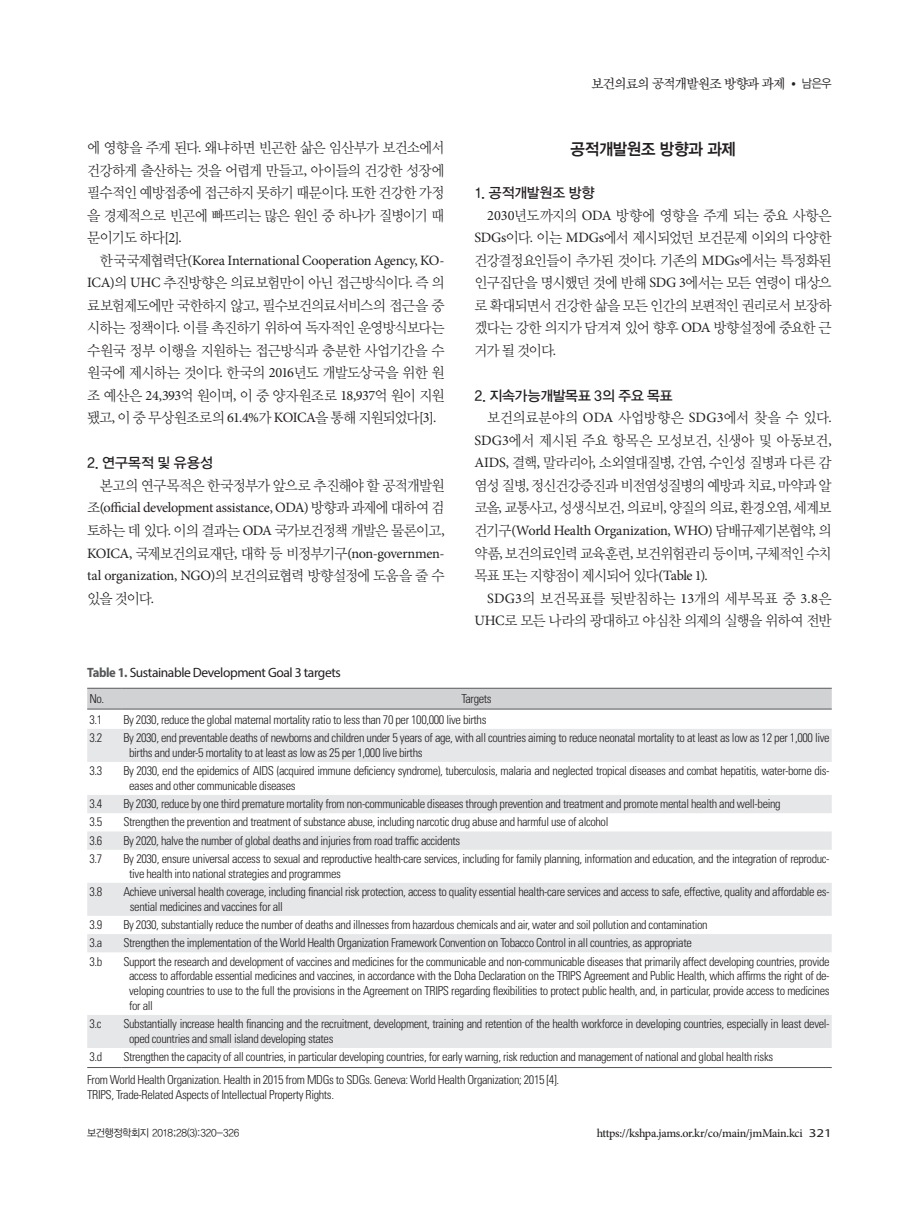
<style>
.page{position:relative;width:919px;height:1217px;background:#fff}
.page>*{position:absolute;margin:0;border:0;box-sizing:border-box;transform-origin:0 0}
.t1{font:16.5px "YDIYGO340";letter-spacing:-.02em;color:#231f20;scale:.95 1}
.t2{font:14.7px/22.5px "YDIY Mj O320";letter-spacing:-.06em;color:#231f20;text-align:justify;scale:.95 1}
.t3{font:14.7px/22.5px "YDIY Mj O320";letter-spacing:-.02em;color:#231f20;text-align:right;scale:.95 1}
.t4{font:14.25px/22.5px "Minion Pro";letter-spacing:-.025em;color:#231f20}
.t5{font:14.25px "YDIYGO330";letter-spacing:-.01em;color:#231f20}
.t6{font:14.25px "San Sw M";letter-spacing:-.05em;color:#231f20;scale:.95 1}
.t7{font:13.5px "Myriad Pro";letter-spacing:-.03em;color:#231f20}
.t8{font:300 condensed 12.3px/14.7px "Univers LT Std";letter-spacing:-.03em;color:#231f20}
.t9{font:500 12px "Minion Pro";letter-spacing:-.025em;color:#231f20}
.t10{font:10.5px "YDIYGO320";letter-spacing:-.03em;color:#231f20;scale:.95 1}
.s1{font-family:"Minion Pro";font-size:14.25px}
.s2{font-family:"YDIY Mj O320";font-size:14.7px}
.s3{font-family:"Dotum"}
.s4{font-family:"YDIYGO320";font-size:12px}
.s5{font-weight:700;font-stretch:semi-condensed;color:#57585a}
.s6{font-family:"Myriad Pro";font-weight:400}
</style>
<div class="page">
<div style="left:87px;top:688px;width:744px;height:20px;background:#d1d2d4"></div>
<svg style="left:87px;top:729px;width:744px;height:318px"></svg>
<hr style="left:87px;top:687px;width:34px;height:1px;background:#57585a">
<hr style="left:121px;top:687px;width:710px;height:1px;background:#57585a">
<hr style="left:87px;top:708px;width:34px;height:1px;background:#57585a">
<hr style="left:121px;top:708px;width:710px;height:1px;background:#57585a">
<hr style="left:87px;top:1066px;width:34px;height:1px;background:#57585a">
<hr style="left:121px;top:1066px;width:710px;height:1px;background:#57585a">
<p class="t2" style="left:87px;top:136px;width:377px">에 영향을 주게 된다<span class="s1">.</span> 왜냐하면 빈곤한 삶은 임산부가 보건소에서 건강하게 출산하는 것을 어렵게 만들고<span class="s1">,</span> 아이들의 건강한 성장에 필수적인 예방접종에 접근하지 못하기 때문이다<span class="s1">.</span> 또한 건강한 가정 을 경제적으로 빈곤에 빠뜨리는 많은 원인 중 하나가 질병이기 때 문이기도 하다<span class="s1">[2].</span></p>
<p class="t4" style="left:100px;top:249px;width:346px"><span class="s2">한국국제협력단</span>(Korea International Cooperation Agency, KO-</p>
<p class="t2" style="left:87px;top:271px;width:377px"><span class="s1">ICA)</span>의 <span class="s1">UHC</span> 추진방향은 의료보험만이 아닌 접근방식이다<span class="s1">.</span> 즉 의 료보험제도에만 국한하지 않고<span class="s1">,</span> 필수보건의료서비스의 접근을 중 시하는 정책이다<span class="s1">.</span> 이를 촉진하기 위하여 독자적인 운영방식보다는 수원국 정부 이행을 지원하는 접근방식과 충분한 사업기간을 수 원국에 제시하는 것이다<span class="s1">.</span> 한국의 <span class="s1">2016</span>년도 개발도상국을 위한 원 조 예산은 <span class="s1">24,393</span>억 원이며<span class="s1">,</span> 이 중 양자원조로 <span class="s1">18,937</span>억 원이 지원 됐고<span class="s1">,</span> 이 중 무상원조로의 <span class="s1">61.4%</span>가 <span class="s1">KOICA</span>을 통해 지원되었다<span class="s1">[3].</span></p>
<p class="t5" style="left:87px;top:455px;width:127px">2. 연구목적 및 유용성</p>
<p class="t2" style="left:100px;top:474px;width:364px">본고의 연구목적은 한국정부가 앞으로 추진해야 할 공적개발원</p>
<p class="t4" style="left:87px;top:496px;width:359px"><span class="s2">조</span>(official development assistance, ODA) <span class="s2">방향과 과제에 대하여 검</span></p>
<p class="t2" style="left:87px;top:519px;width:377px">토하는 데 있다<span class="s1">.</span> 이의 결과는 <span class="s1">ODA</span> 국가보건정책 개발은 물론이고<span class="s1">,</span></p>
<p class="t4" style="left:87px;top:541px;width:359px">KOICA, <span class="s2">국제보건의료재단</span>, <span class="s2">대학 등 비정부기구</span>(non-governmen&shy;tal organization, NGO)<span class="s2">의 보건의료협력 방향설정에 도움을 줄 수</span></p>
<p class="t2" style="left:87px;top:586px;width:72px">있을 것이다<span class="s1">.</span></p>
<p class="t6" style="left:591px;top:77px;width:254px">보건의료의 공적개발원조 방향과 과제 <span class="s3">•</span> <span class="s4">남은우</span></p>
<h1 class="t1" style="left:570px;top:139px;width:175px">공적개발원조 방향과 과제</h1>
<p class="t5" style="left:474px;top:185px;width:122px">1. 공적개발원조 방향</p>
<p class="t2" style="left:474px;top:204px;width:377px;text-indent:13px"><span class="s1">2030</span>년도까지의 <span class="s1">ODA</span> 방향에 영향을 주게 되는 중요 사항은 <span class="s1">SDGs</span>이다<span class="s1">.</span> 이는 <span class="s1">MDGs</span>에서 제시되었던 보건문제 이외의 다양한 건강결정요인들이 추가된 것이다<span class="s1">.</span> 기존의 <span class="s1">MDGs</span>에서는 특정화된 인구집단을 명시했던 것에 반해 <span class="s1">SDG 3</span>에서는 모든 연령이 대상으 로 확대되면서 건강한 삶을 모든 인간의 보편적인 권리로서 보장하 겠다는 강한 의지가 담겨져 있어 향후 <span class="s1">ODA</span> 방향설정에 중요한 근 거가 될 것이다<span class="s1">.</span></p>
<p class="t5" style="left:474px;top:387px;width:200px">2. 지속가능개발목표 3의 주요 목표</p>
<p class="t2" style="left:474px;top:406px;width:377px;text-indent:13px">보건의료분야의 <span class="s1">ODA</span> 사업방향은 <span class="s1">SDG3</span>에서 찾을 수 있다<span class="s1">.<br>SDG3</span>에서 제시된 주요 항목은 모성보건<span class="s1">,</span> 신생아 및 아동보건<span class="s1">, AIDS,</span> 결핵<span class="s1">,</span> 말라리아<span class="s1">,</span> 소외열대질병<span class="s1">,</span> 간염<span class="s1">,</span> 수인성 질병과 다른 감 염성 질병<span class="s1">,</span> 정신건강증진과 비전염성질병의 예방과 치료<span class="s1">,</span> 마약과 알 코올<span class="s1">,</span> 교통사고<span class="s1">,</span> 성생식보건<span class="s1">,</span> 의료비<span class="s1">,</span> 양질의 의료<span class="s1">,</span> 환경오염<span class="s1">,</span> 세계보</p>
<p class="t4" style="left:474px;top:519px;width:359px"><span class="s2">건기구</span>(World Health Organization, WHO) <span class="s2">담배규제기본협약</span>, <span class="s2">의</span></p>
<p class="t2" style="left:474px;top:541px;width:377px">약품<span class="s1">,</span> 보건의료인력 교육훈련<span class="s1">,</span> 보건위험관리 등이며<span class="s1">,</span> 구체적인 수치 목표 또는 지향점이 제시되어 있다<span class="s1">(Table 1).</span></p>
<p class="t3" style="left:474px;top:586px;width:377px"><span class="s1">SDG3</span>의 보건목표를 뒷받침하는 <span class="s1">13</span>개의 세부목표 중 <span class="s1">3.8</span>은<br><span class="s1">UHC</span>로 모든 나라의 광대하고 야심찬 의제의 실행을 위하여 전반</p>
<p class="t7" style="left:87px;top:664px;width:255px"><span class="s5">Table 1.</span> Sustainable Development Goal 3 targets</p>
<p class="t8" style="left:89px;top:691px;width:16px">No.</p>
<p class="t8" style="left:461px;top:691px;width:32px">Targets</p>
<p class="t8" style="left:89px;top:712px;width:14px">3.1</p>
<p class="t8" style="left:123px;top:712px;width:364px">By 2030, reduce the global maternal mortality ratio to less than 70 per 100,000 live births</p>
<p class="t8" style="left:89px;top:730px;width:14px">3.2</p>
<p class="t8" style="left:129px;top:730px;width:702px;text-indent:-6px">By 2030, end preventable deaths of newborns and children under 5 years of age, with all countries aiming to reduce neonatal mortality to at least as low as 12 per 1,000 live births and under-5 mortality to at least as low as 25 per 1,000 live births</p>
<p class="t8" style="left:89px;top:763px;width:14px">3.3</p>
<p class="t8" style="left:129px;top:763px;width:702px;text-indent:-6px">By 2030, end the epidemics of AIDS (acquired immune deficiency syndrome), tuberculosis, malaria and neglected tropical diseases and combat hepatitis, water-borne dis&shy;eases and other communicable diseases</p>
<p class="t8" style="left:89px;top:796px;width:14px">3.4</p>
<p class="t8" style="left:123px;top:796px;width:658px">By 2030, reduce by one third premature mortality from non-communicable diseases through prevention and treatment and promote mental health and well-being</p>
<p class="t8" style="left:89px;top:814px;width:14px">3.5</p>
<p class="t8" style="left:123px;top:814px;width:486px">Strengthen the prevention and treatment of substance abuse, including narcotic drug abuse and harmful use of alcohol</p>
<p class="t8" style="left:89px;top:832px;width:14px">3.6</p>
<p class="t8" style="left:123px;top:832px;width:338px">By 2020, halve the number of global deaths and injuries from road traffic accidents</p>
<p class="t8" style="left:89px;top:851px;width:14px">3.7</p>
<p class="t8" style="left:129px;top:851px;width:702px;text-indent:-6px">By 2030, ensure universal access to sexual and reproductive health-care services, including for family planning, information and education, and the integration of reproduc&shy;tive health into national strategies and programmes</p>
<p class="t8" style="left:89px;top:884px;width:14px">3.8</p>
<p class="t8" style="left:130px;top:884px;width:701px;text-indent:-6px">Achieve universal health coverage, including financial risk protection, access to quality essential health-care services and access to safe, effective, quality and affordable es&shy;sential medicines and vaccines for all</p>
<p class="t8" style="left:89px;top:917px;width:14px">3.9</p>
<p class="t8" style="left:123px;top:917px;width:585px">By 2030, substantially reduce the number of deaths and illnesses from hazardous chemicals and air, water and soil pollution and contamination</p>
<p class="t8" style="left:89px;top:935px;width:14px">3.a</p>
<p class="t8" style="left:123px;top:935px;width:570px">Strengthen the implementation of the World Health Organization Framework Convention on Tobacco Control in all countries, as appropriate</p>
<p class="t8" style="left:89px;top:953px;width:14px">3.b</p>
<p class="t8" style="left:129px;top:953px;width:702px;text-align:justify;text-indent:-6px">Support the research and development of vaccines and medicines for the communicable and non-communicable diseases that primarily affect developing countries, provide access to affordable essential medicines and vaccines, in accordance with the Doha Declaration on the TRIPS Agreement and Public Health, which affirms the right of de&shy;veloping countries to use to the full the provisions in the Agreement on TRIPS regarding flexibilities to protect public health, and, in particular, provide access to medicines for all</p>
<p class="t8" style="left:89px;top:1016px;width:14px">3.c</p>
<p class="t8" style="left:129px;top:1016px;width:702px;text-indent:-6px">Substantially increase health financing and the recruitment, development, training and retention of the health workforce in developing countries, especially in least devel&shy;oped countries and small island developing states</p>
<p class="t8" style="left:89px;top:1049px;width:14px">3.d</p>
<p class="t8" style="left:87px;top:1044px;width:687px;line-height:23.2px;text-indent:36px">Strengthen the capacity of all countries, in particular developing countries, for early warning, risk reduction and management of national and global health risks<br>From World Health Organization. Health in 2015 from MDGs to SDGs. Geneva: World Health Organization; 2015 [4].</p>
<p class="t8" style="left:87px;top:1087px;width:248px">TRIPS, Trade-Related Aspects of Intellectual Property Rights.</p>
<p class="t10" style="left:87px;top:1126px;width:162px">보건행정학회지 2018;28(3):320-326</p>
<p class="t9" style="left:596px;top:1124px;width:236px">https://kshpa.jams.or.kr/co/main/jmMain.kci <span class="s6">321</span></p>
</div>
